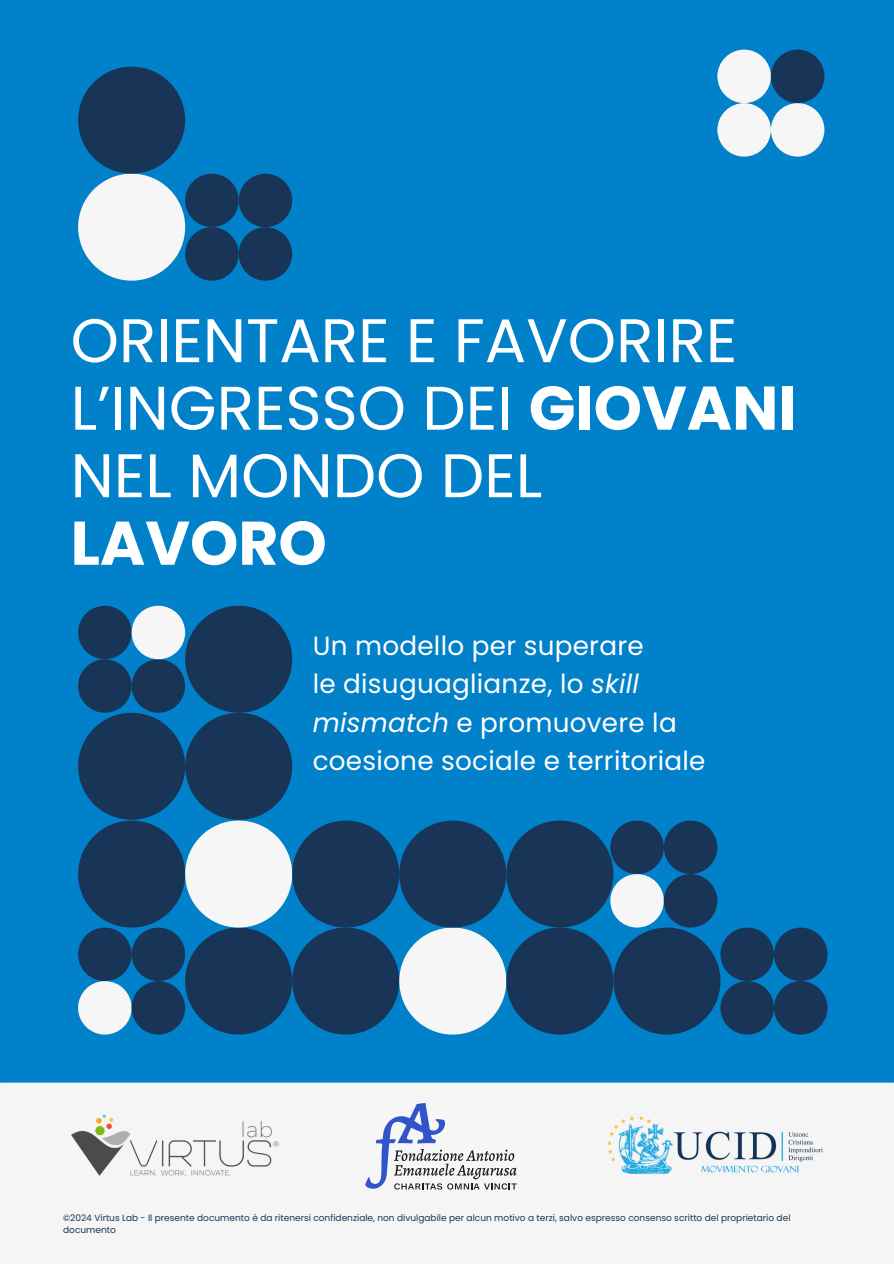
<style>
.page{position:relative;width:894px;height:1264px;background:#fff}
.page>*{position:absolute;margin:0;border:0;box-sizing:border-box;transform-origin:0 0}
.t1{font:61.5px/67.5px "Poppins";color:#fff}
.t2{font:26.25px/38.2px "Poppins";letter-spacing:.01em;color:#fff}
.t3{font:9px/12.3px "Poppins";color:#183558}
.s1{font-weight:700}
.s2{font-style:italic}
</style>
<div class="page">
<div style="left:0;top:0;width:893px;height:1263px;background:#0081c9"></div>
<div style="left:185px;top:227px;width:53px;height:54px;background:#183558;border-radius:50%"></div>
<div style="left:238px;top:227px;width:54px;height:54px;background:#183558;border-radius:50%"></div>
<div style="left:78px;top:174px;width:107px;height:107px;background:#f6f6f6;border-radius:50%"></div>
<div style="left:185px;top:174px;width:53px;height:53px;background:#183558;border-radius:50%"></div>
<div style="left:238px;top:174px;width:54px;height:53px;background:#183558;border-radius:50%"></div>
<div style="left:78px;top:67px;width:107px;height:107px;background:#183558;border-radius:50%"></div>
<div style="left:717px;top:103px;width:53px;height:54px;background:#f6f6f6;border-radius:50%"></div>
<div style="left:770px;top:103px;width:54px;height:54px;background:#f6f6f6;border-radius:50%"></div>
<div style="left:717px;top:50px;width:53px;height:53px;background:#f6f6f6;border-radius:50%"></div>
<div style="left:770px;top:50px;width:54px;height:53px;background:#183558;border-radius:50%"></div>
<div style="left:185px;top:927px;width:107px;height:107px;background:#183558;border-radius:50%"></div>
<div style="left:292px;top:927px;width:107px;height:107px;background:#183558;border-radius:50%"></div>
<div style="left:399px;top:927px;width:107px;height:107px;background:#f6f6f6;border-radius:50%"></div>
<div style="left:78px;top:712px;width:107px;height:107px;background:#183558;border-radius:50%"></div>
<div style="left:610px;top:874px;width:53px;height:53px;background:#f6f6f6;border-radius:50%"></div>
<div style="left:720px;top:981px;width:53px;height:53px;background:#183558;border-radius:50%"></div>
<div style="left:78px;top:981px;width:54px;height:53px;background:#f6f6f6;border-radius:50%"></div>
<div style="left:78px;top:659px;width:54px;height:53px;background:#183558;border-radius:50%"></div>
<div style="left:185px;top:712px;width:107px;height:107px;background:#183558;border-radius:50%"></div>
<div style="left:663px;top:874px;width:54px;height:53px;background:#183558;border-radius:50%"></div>
<div style="left:773px;top:981px;width:54px;height:53px;background:#183558;border-radius:50%"></div>
<div style="left:132px;top:981px;width:53px;height:53px;background:#183558;border-radius:50%"></div>
<div style="left:132px;top:659px;width:53px;height:53px;background:#183558;border-radius:50%"></div>
<div style="left:78px;top:820px;width:107px;height:107px;background:#183558;border-radius:50%"></div>
<div style="left:185px;top:820px;width:107px;height:107px;background:#f6f6f6;border-radius:50%"></div>
<div style="left:399px;top:820px;width:107px;height:107px;background:#183558;border-radius:50%"></div>
<div style="left:292px;top:820px;width:107px;height:107px;background:#183558;border-radius:50%"></div>
<div style="left:506px;top:820px;width:107px;height:107px;background:#183558;border-radius:50%"></div>
<div style="left:506px;top:927px;width:107px;height:107px;background:#183558;border-radius:50%"></div>
<div style="left:613px;top:927px;width:107px;height:107px;background:#183558;border-radius:50%"></div>
<div style="left:610px;top:820px;width:53px;height:54px;background:#183558;border-radius:50%"></div>
<div style="left:720px;top:927px;width:53px;height:54px;background:#183558;border-radius:50%"></div>
<div style="left:78px;top:927px;width:54px;height:54px;background:#183558;border-radius:50%"></div>
<div style="left:78px;top:605px;width:54px;height:54px;background:#183558;border-radius:50%"></div>
<div style="left:185px;top:605px;width:107px;height:107px;background:#183558;border-radius:50%"></div>
<div style="left:663px;top:820px;width:54px;height:54px;background:#183558;border-radius:50%"></div>
<div style="left:773px;top:927px;width:54px;height:54px;background:#183558;border-radius:50%"></div>
<div style="left:132px;top:927px;width:53px;height:54px;background:#183558;border-radius:50%"></div>
<div style="left:132px;top:605px;width:53px;height:54px;background:#f6f6f6;border-radius:50%"></div>
<div style="left:0;top:1082px;width:893px;height:181px;background:#f5f5f5"></div>
<div style="left:313px;top:1104px;width:267px;height:83px;background:#f6f6f6;border-radius:41px"></div>
<svg style="left:365px;top:1102px;width:151px;height:87px"></svg>
<p class="t1" style="left:71px;top:307px;width:727px">ORIENTARE E FAVORIRE<br>L’INGRESSO DEI <span class="s1">GIOVANI<br></span>NEL MONDO DEL<br><span class="s1">LAVORO</span></p>
<h2 class="t2" style="left:312px;top:627px;width:394px">Un modello per superare<br>le disuguaglianze, lo <span class="s2">skill mismatch</span> e promuovere la coesione sociale e territoriale</h2>
<h1 class="t3" style="left:63px;top:1211px;width:728px">©2024 Virtus Lab - Il presente documento è da ritenersi confidenziale, non divulgabile per alcun motivo a terzi, salvo espresso consenso scritto del proprietario del documento</h1>
</div>
